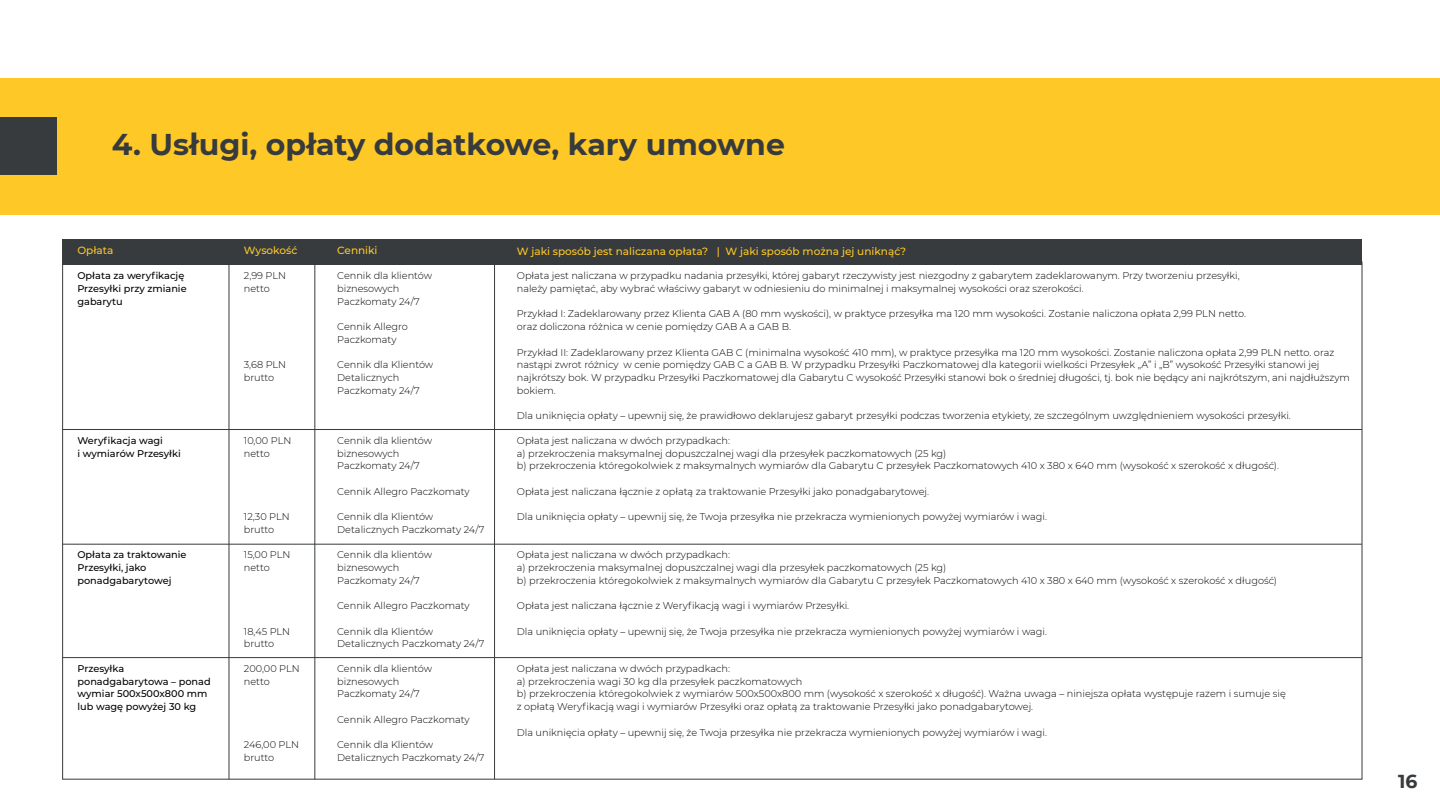
<style>
.page{position:relative;width:1440px;height:810px;background:#fff}
.page>*{position:absolute;margin:0;border:0;box-sizing:border-box;transform-origin:0 0}
.t1{font:700 30px "Montserrat";color:#373b3d}
.t2{font:700 18.75px "Montserrat";color:#373b3d}
.t3{font:500 10.5px "Montserrat";color:#fec827}
.t4{font:300 9.75px/12.8px "Montserrat";color:#000001}
.t5{font:500 9.75px/12.8px "Montserrat";color:#000001}
</style>
<div class="page">
<div style="left:0;top:78px;width:1440px;height:136px;background:#fec827"></div>
<div style="left:0;top:117px;width:56px;height:58px;background:#373b3d"></div>
<div style="left:62px;top:239px;width:1300px;height:26px;background:#373b3d"></div>
<hr style="left:315px;top:260px;width:1px;height:519px;background:#373b3d">
<hr style="left:494px;top:260px;width:1px;height:519px;background:#373b3d">
<hr style="left:229px;top:260px;width:1px;height:519px;background:#373b3d">
<hr style="left:63px;top:544px;width:1299px;height:1px;background:#373b3d">
<hr style="left:63px;top:657px;width:1299px;height:1px;background:#373b3d">
<hr style="left:63px;top:429px;width:1299px;height:1px;background:#373b3d">
<h1 class="t1" style="left:112px;top:123px;width:675px">4. Usługi, opłaty dodatkowe, kary umowne</h1>
<p class="t3" style="left:77px;top:243px;width:37px">Opłata</p>
<p class="t3" style="left:244px;top:243px;width:55px">Wysokość</p>
<p class="t3" style="left:337px;top:243px;width:42px">Cenniki</p>
<p class="t3" style="left:517px;top:244px;width:391px">W jaki sposób jest naliczana opłata? | W jaki sposób można jej uniknąć?</p>
<p class="t5" style="left:77px;top:269px;width:111px">Opłata za weryfikację<br>Przesyłki przy zmianie gabarytu</p>
<p class="t4" style="left:244px;top:269px;width:44px">2,99 PLN netto</p>
<p class="t4" style="left:517px;top:269px;width:724px">Opłata jest naliczana w przypadku nadania przesyłki, której gabaryt rzeczywisty jest niezgodny z gabarytem zadeklarowanym. Przy tworzeniu przesyłki, należy pamiętać, aby wybrać właściwy gabaryt w odniesieniu do minimalnej i maksymalnej wysokości oraz szerokości.</p>
<p class="t4" style="left:517px;top:307px;width:731px">Przykład I: Zadeklarowany przez Klienta GAB A (80 mm wyskości), w praktyce przesyłka ma 120 mm wysokości. Zostanie naliczona opłata 2,99 PLN netto. oraz doliczona różnica w cenie pomiędzy GAB A a GAB B.</p>
<p class="t4" style="left:517px;top:345px;width:835px">Przykład II: Zadeklarowany przez Klienta GAB C (minimalna wysokość 410 mm), w praktyce przesyłka ma 120 mm wysokości. Zostanie naliczona opłata 2,99 PLN netto. oraz nastąpi zwrot różnicy w cenie pomiędzy GAB C a GAB B. W przypadku Przesyłki Paczkomatowej dla kategorii wielkości Przesyłek „A” i „B” wysokość Przesyłki stanowi jej najkrótszy bok. W przypadku Przesyłki Paczkomatowej dla Gabarytu C wysokość Przesyłki stanowi bok o średniej długości, tj. bok nie będący ani najkrótszym, ani najdłuższym bokiem.</p>
<p class="t4" style="left:517px;top:409px;width:776px">Dla uniknięcia opłaty – upewnij się, że prawidłowo deklarujesz gabaryt przesyłki podczas tworzenia etykiety, ze szczególnym uwzględnieniem wysokości przesyłki.</p>
<p class="t4" style="left:337px;top:269px;width:97px">Cennik dla klientów biznesowych<br>Paczkomaty 24/7</p>
<p class="t4" style="left:337px;top:320px;width:72px">Cennik Allegro<br>Paczkomaty</p>
<p class="t4" style="left:337px;top:358px;width:98px">Cennik dla Klientów<br>Detalicznych<br>Paczkomaty 24/7</p>
<p class="t4" style="left:244px;top:358px;width:44px">3,68 PLN brutto</p>
<p class="t5" style="left:77px;top:434px;width:105px">Weryfikacja wagi<br>i wymiarów Przesyłki</p>
<p class="t4" style="left:244px;top:434px;width:49px">10,00 PLN netto</p>
<p class="t4" style="left:244px;top:510px;width:47px">12,30 PLN brutto</p>
<p class="t5" style="left:77px;top:548px;width:111px">Opłata za traktowanie<br>Przesyłki, jako ponadgabarytowej</p>
<p class="t4" style="left:244px;top:548px;width:48px">15,00 PLN netto</p>
<p class="t4" style="left:244px;top:624px;width:48px">18,45 PLN brutto</p>
<p class="t5" style="left:78px;top:662px;width:135px">Przesyłka ponadgabarytowa – ponad wymiar 500x500x800 mm lub wagę powyżej 30 kg</p>
<p class="t4" style="left:244px;top:662px;width:57px">200,00 PLN netto</p>
<p class="t4" style="left:244px;top:738px;width:57px">246,00 PLN brutto</p>
<p class="t4" style="left:337px;top:434px;width:97px">Cennik dla klientów biznesowych<br>Paczkomaty 24/7</p>
<p class="t4" style="left:337px;top:485px;width:134px">Cennik Allegro Paczkomaty</p>
<p class="t4" style="left:337px;top:510px;width:149px">Cennik dla Klientów<br>Detalicznych Paczkomaty 24/7</p>
<p class="t4" style="left:337px;top:548px;width:97px">Cennik dla klientów biznesowych<br>Paczkomaty 24/7</p>
<p class="t4" style="left:337px;top:599px;width:134px">Cennik Allegro Paczkomaty</p>
<p class="t4" style="left:337px;top:624px;width:149px">Cennik dla Klientów<br>Detalicznych Paczkomaty 24/7</p>
<p class="t4" style="left:337px;top:662px;width:97px">Cennik dla klientów biznesowych<br>Paczkomaty 24/7</p>
<p class="t4" style="left:337px;top:713px;width:134px">Cennik Allegro Paczkomaty</p>
<p class="t4" style="left:337px;top:738px;width:149px">Cennik dla Klientów<br>Detalicznych Paczkomaty 24/7</p>
<p class="t4" style="left:517px;top:434px;width:764px">Opłata jest naliczana w dwóch przypadkach:<br>a) przekroczenia maksymalnej dopuszczalnej wagi dla przesyłek paczkomatowych (25 kg)<br>b) przekroczenia któregokolwiek z maksymalnych wymiarów dla Gabarytu C przesyłek Paczkomatowych 410 x 380 x 640 mm (wysokość x szerokość x długość).</p>
<p class="t4" style="left:517px;top:485px;width:414px">Opłata jest naliczana łącznie z opłatą za traktowanie Przesyłki jako ponadgabarytowej.</p>
<p class="t4" style="left:517px;top:510px;width:532px">Dla uniknięcia opłaty – upewnij się, że Twoja przesyłka nie przekracza wymienionych powyżej wymiarów i wagi.</p>
<p class="t4" style="left:517px;top:548px;width:762px">Opłata jest naliczana w dwóch przypadkach:<br>a) przekroczenia maksymalnej dopuszczalnej wagi dla przesyłek paczkomatowych (25 kg)<br>b) przekroczenia któregokolwiek z maksymalnych wymiarów dla Gabarytu C przesyłek Paczkomatowych 410 x 380 x 640 mm (wysokość x szerokość x długość)</p>
<p class="t4" style="left:517px;top:599px;width:334px">Opłata jest naliczana łącznie z Weryfikacją wagi i wymiarów Przesyłki.</p>
<p class="t4" style="left:517px;top:624px;width:532px">Dla uniknięcia opłaty – upewnij się, że Twoja przesyłka nie przekracza wymienionych powyżej wymiarów i wagi.</p>
<p class="t4" style="left:517px;top:662px;width:771px">Opłata jest naliczana w dwóch przypadkach:<br>a) przekroczenia wagi 30 kg dla przesyłek paczkomatowych<br>b) przekroczenia któregokolwiek z wymiarów 500x500x800 mm (wysokość x szerokość x długość). Ważna uwaga – niniejsza opłata występuje razem i sumuje się z opłatą Weryfikacją wagi i wymiarów Przesyłki oraz opłatą za traktowanie Przesyłki jako ponadgabarytowej.</p>
<p class="t4" style="left:517px;top:726px;width:532px">Dla uniknięcia opłaty – upewnij się, że Twoja przesyłka nie przekracza wymienionych powyżej wymiarów i wagi.</p>
<h2 class="t2" style="left:1398px;top:768px;width:21px">16</h2>
</div>
